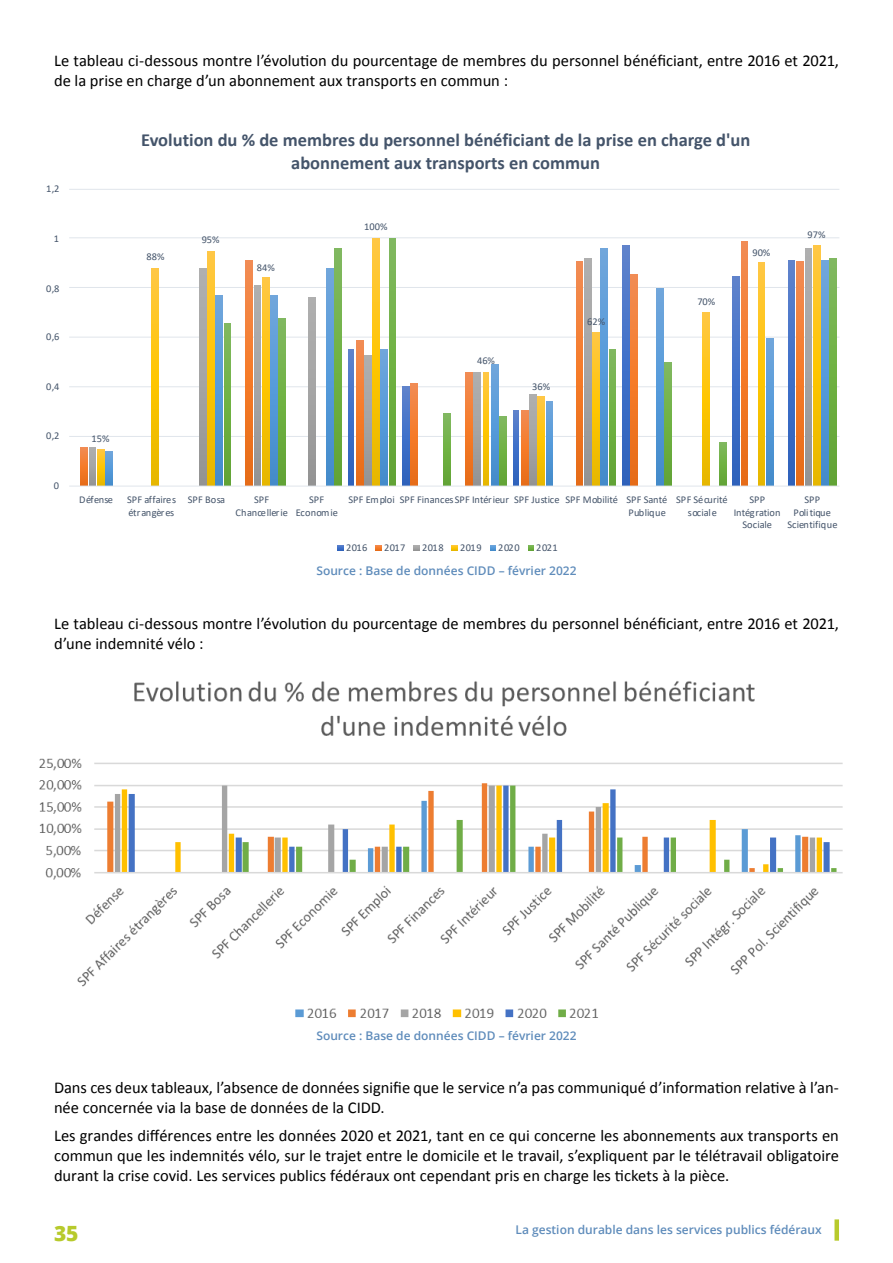
<style>
.page{position:relative;width:893px;height:1263px;background:#fff}
.page>*{position:absolute;margin:0;border:0;box-sizing:border-box;transform-origin:0 0}
.t1{font:800 21px "Open Sans";color:#b7ca2c}
.t2{font:700 18.45px/23.1px "Calibri";color:#44546a;text-align:center}
.t3{font:16.5px/19.8px "Calibri";color:#000}
.t4{font:600 12px "Open Sans";color:#5f8cbb}
.t5{font:10.35px/12.8px "Calibri";color:#44546a;text-align:center}
.t6{font:10.35px/12.8px "Calibri";letter-spacing:.02em;color:#44546a;text-align:center}
</style>
<div class="page">
<div style="left:834px;top:1219px;width:5px;height:22px;background:#b7ca2c"></div>
<svg style="left:69px;top:189px;width:771px;height:362px"></svg>
<img style="left:39px;top:681px;width:804px;height:337px">
<p class="t3" style="left:54px;top:50px;width:786px">Le tableau ci-dessous montre l’évolution du pourcentage de membres du personnel bénéficiant, entre 2016 et 2021, de la prise en charge d’un abonnement aux transports en commun :</p>
<p class="t5" style="left:46px;top:182px;width:15px">1,2</p>
<p class="t5" style="left:54px;top:232px;width:7px">1</p>
<p class="t5" style="left:46px;top:281px;width:15px">0,8</p>
<p class="t5" style="left:46px;top:330px;width:15px">0,6</p>
<p class="t5" style="left:46px;top:380px;width:15px">0,4</p>
<p class="t5" style="left:46px;top:429px;width:15px">0,2</p>
<p class="t5" style="left:54px;top:479px;width:7px">0</p>
<p class="t5" style="left:92px;top:432px;width:19px">15%</p>
<p class="t2" style="left:141px;top:128px;width:611px">Evolution du % de membres du personnel bénéficiant de la prise en charge d'un abonnement aux transports en commun</p>
<p class="t5" style="left:147px;top:250px;width:19px">88%</p>
<p class="t5" style="left:202px;top:233px;width:19px">95%</p>
<p class="t5" style="left:257px;top:261px;width:19px">84%</p>
<p class="t5" style="left:364px;top:220px;width:25px">100%</p>
<p class="t5" style="left:477px;top:354px;width:19px">46%</p>
<p class="t5" style="left:532px;top:380px;width:19px">36%</p>
<p class="t5" style="left:587px;top:315px;width:19px">62%</p>
<p class="t5" style="left:697px;top:295px;width:19px">70%</p>
<p class="t5" style="left:752px;top:246px;width:19px">90%</p>
<p class="t5" style="left:807px;top:228px;width:19px">97%</p>
<p class="t5" style="left:79px;top:493px;width:36px">Défense</p>
<p class="t5" style="left:127px;top:493px;width:51px;text-align:left">SPF affaires étrangères</p>
<p class="t5" style="left:188px;top:493px;width:39px">SPF Bosa</p>
<p class="t5" style="left:236px;top:493px;width:54px">SPF<br>Chancellerie</p>
<p class="t6" style="left:296px;top:493px;width:44px">SPF<br>Economie</p>
<p class="t5" style="left:349px;top:493px;width:320px;text-align:right">SPF Emploi SPF Finances SPF Intérieur SPF Justice SPF Mobilité SPF Santé<br>Publique</p>
<p class="t5" style="left:676px;top:493px;width:53px">SPF Sécurité sociale</p>
<p class="t5" style="left:734px;top:493px;width:48px">SPP<br>Intégration<br>Sociale</p>
<p class="t5" style="left:787px;top:493px;width:52px">SPP<br>Politique<br>Scientifique</p>
<p class="t5" style="left:346px;top:541px;width:23px">2016</p>
<p class="t5" style="left:384px;top:541px;width:23px">2017</p>
<p class="t5" style="left:422px;top:541px;width:23px">2018</p>
<p class="t5" style="left:460px;top:541px;width:23px">2019</p>
<p class="t5" style="left:498px;top:541px;width:23px">2020</p>
<p class="t5" style="left:536px;top:541px;width:23px">2021</p>
<p class="t4" style="left:316px;top:562px;width:262px">Source : Base de données CIDD – février 2022</p>
<p class="t3" style="left:54px;top:613px;width:786px">Le tableau ci-dessous montre l’évolution du pourcentage de membres du personnel bénéficiant, entre 2016 et 2021, d’une indemnité vélo :</p>
<p class="t4" style="left:316px;top:1027px;width:262px">Source : Base de données CIDD – février 2022</p>
<p class="t3" style="left:54px;top:1077px;width:786px">Dans ces deux tableaux, l’absence de données signifie que le service n’a pas communiqué d’information relative à l’an&shy;née concernée via la base de données de la CIDD.</p>
<p class="t3" style="left:54px;top:1125px;width:786px;text-align:justify">Les grandes différences entre les données 2020 et 2021, tant en ce qui concerne les abonnements aux transports en commun que les indemnités vélo, sur le trajet entre le domicile et le travail, s’expliquent par le télétravail obligatoire durant la crise covid. Les services publics fédéraux ont cependant pris en charge les tickets à la pièce.</p>
<p class="t1" style="left:54px;top:1217px;width:26px">35</p>
<p class="t4" style="left:516px;top:1222px;width:308px">La gestion durable dans les services publics fédéraux</p>
</div>
